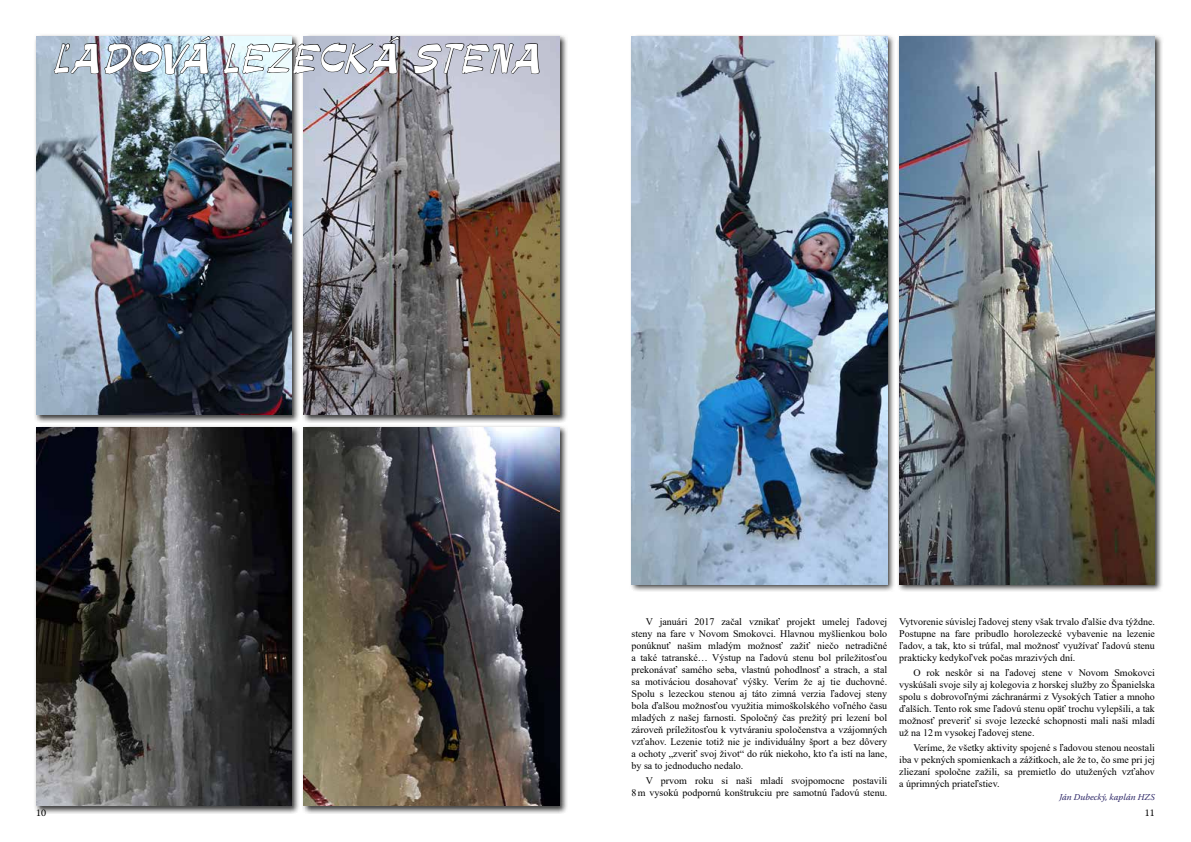
<style>
.page{position:relative;width:1191px;height:842px;background:#fff}
.page>*{position:absolute;margin:0;border:0;box-sizing:border-box;transform-origin:0 0}
.t1{font:36px "Palette";color:#fff}
.t2{font:10px/12px "Times New Roman";color:#000;text-align:justify}
.t3{font:10px "Warnock Pro";color:#000}
.t4{font:italic 9px "Warnock Pro";letter-spacing:.005em;color:#2c2666}
</style>
<div class="page">
<div style="left:896px;top:33px;width:267px;height:559px;background:#000;opacity:.75"></div>
<img style="left:899px;top:36px;width:256px;height:548px">
<div style="left:629px;top:33px;width:266px;height:559px;background:#000;opacity:.75"></div>
<img style="left:631px;top:36px;width:256px;height:548px">
<div style="left:301px;top:424px;width:266px;height:390px;background:#000;opacity:.75"></div>
<img style="left:304px;top:427px;width:255px;height:379px">
<div style="left:33px;top:424px;width:267px;height:390px;background:#000;opacity:.75"></div>
<img style="left:36px;top:427px;width:256px;height:379px">
<div style="left:301px;top:33px;width:266px;height:390px;background:#000;opacity:.75"></div>
<img style="left:304px;top:76px;width:255px;height:339px">
<div style="left:33px;top:33px;width:267px;height:390px;background:#000;opacity:.75"></div>
<img style="left:36px;top:36px;width:256px;height:379px">
<img style="left:53px;top:33px;width:514px;height:43px">
<h1 class="t1" style="left:53px;top:37px;width:490px">ĽADOVÁ LEZECKÁ STENA</h1>
<p class="t2" style="left:631px;top:615px;width:257px;text-indent:14px">V januári 2017 začal vznikať projekt umelej ľadovej steny na fare v Novom Smokovci. Hlavnou myšlienkou bolo ponúknuť našim mladým možnosť zažiť niečo netradičné a také tatranské… Výstup na ľadovú stenu bol príležitosťou prekonávať samého seba, vlastnú pohodlnosť a strach, a stal sa motiváciou dosahovať výšky. Verím že aj tie duchovné.<br>Spolu s lezeckou stenou aj táto zimná verzia ľadovej steny bola ďalšou možnosťou využitia mimoškolského voľného času mladých z našej farnosti. Spoločný čas prežitý pri lezení bol zároveň príležitosťou k vytváraniu spoločenstva a vzájomných vzťahov. Lezenie totiž nie je individuálny šport a bez dôvery a ochoty „zveriť svoj život“ do rúk niekoho, kto ťa istí na lane, by sa to jednoducho nedalo.</p>
<p class="t2" style="left:631px;top:774px;width:257px;text-align:right">V prvom roku si naši mladí svojpomocne postavili<br>8m vysokú podpornú konštrukciu pre samotnú ľadovú stenu.</p>
<p class="t2" style="left:899px;top:615px;width:257px">Vytvorenie súvislej ľadovej steny však trvalo ďalšie dva týždne.<br>Postupne na fare pribudlo horolezecké vybavenie na lezenie ľadov, a tak, kto si trúfal, mal možnosť využívať ľadovú stenu prakticky kedykoľvek počas mrazivých dní.</p>
<p class="t2" style="left:899px;top:666px;width:257px;text-indent:14px">O rok neskôr si na ľadovej stene v Novom Smokovci vyskúšali svoje sily aj kolegovia z horskej služby zo Španielska spolu s dobrovoľnými záchranármi z Vysokých Tatier a mnoho ďalších. Tento rok sme ľadovú stenu opäť trochu vylepšili, a tak možnosť preveriť si svoje lezecké schopnosti mali naši mladí už na 12m vysokej ľadovej stene.</p>
<p class="t2" style="left:899px;top:741px;width:257px;text-indent:14px">Veríme, že všetky aktivity spojené s ľadovou stenou neostali iba v pekných spomienkach a zážitkoch, ale že to, čo sme pri jej zliezaní spoločne zažili, sa premietlo do utužených vzťahov a úprimných priateľstiev.</p>
<p class="t4" style="left:1059px;top:792px;width:97px">Ján Dubecký, kaplán HZS</p>
<p class="t3" style="left:36px;top:807px;width:12px">10</p>
<p class="t3" style="left:1145px;top:807px;width:12px">11</p>
</div>
